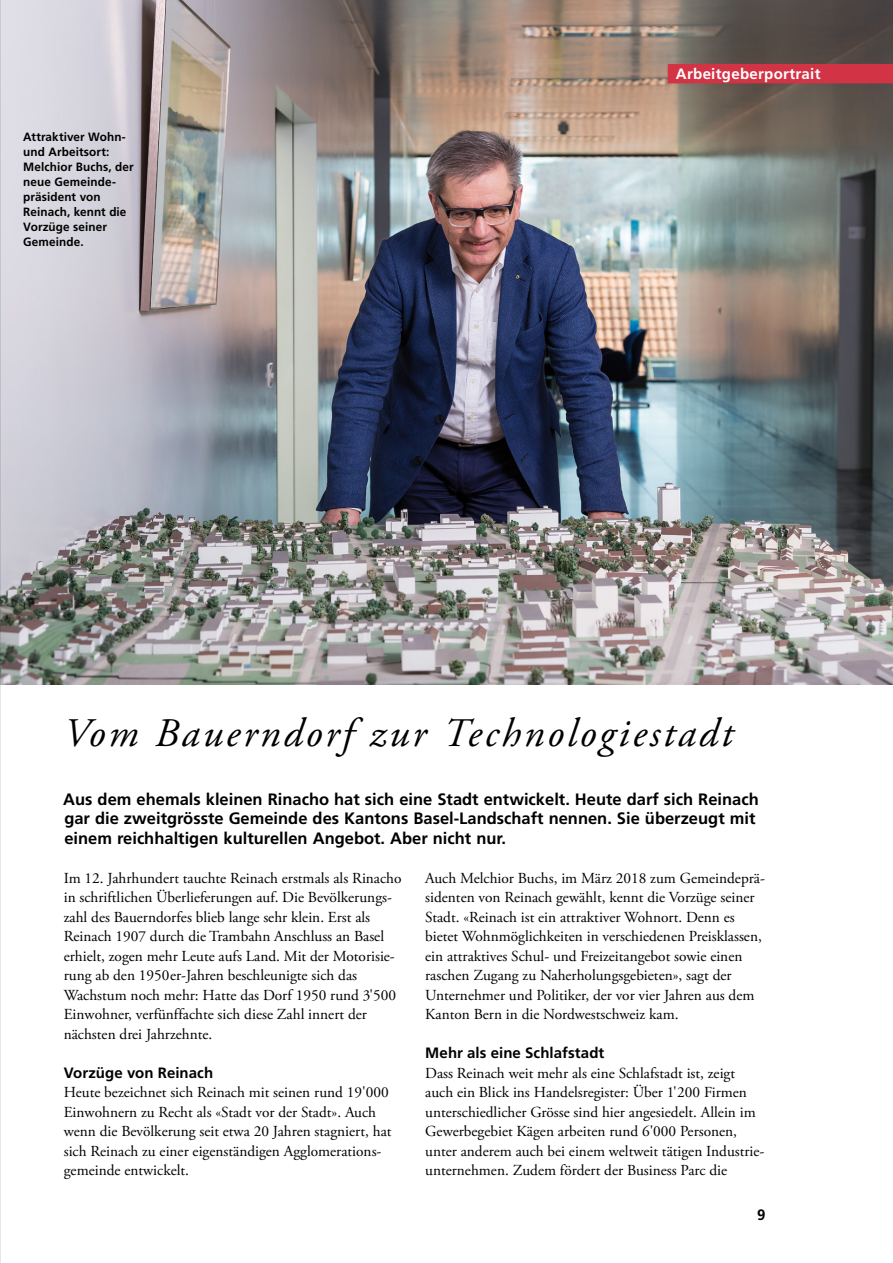
<style>
.page{position:relative;width:893px;height:1263px;background:#fff}
.page>*{position:absolute;margin:0;border:0;box-sizing:border-box;transform-origin:0 0}
.t1{font:italic 40.5px "Adobe Garamond Pro";letter-spacing:.07em;color:#000}
.t2{font:700 16.5px/19.5px "Frutiger LT Pro";color:#000}
.t3{font:15.3px/19.5px "Adobe Garamond Pro";color:#000}
.t4{font:700 15px "Frutiger LT Pro";letter-spacing:.005em;color:#000}
.t5{font:700 15px "Frutiger LT Pro";letter-spacing:.02em;color:#fff}
.t6{font:700 12px/15px "Frutiger LT Pro";letter-spacing:.01em;color:#000}
</style>
<div class="page">
<img style="left:1px;top:0;width:892px;height:685px">
<div style="left:668px;top:64px;width:225px;height:19px;background:#d23345"></div>
<hr style="left:0;top:0;width:1px;height:1263px;background:#cbcdce">
<p class="t6" style="left:23px;top:129px;width:112px">Attraktiver Wohn&shy;und Arbeitsort:<br>Melchior Buchs, der neue Gemeinde&shy;präsident von<br>Reinach, kennt die<br>Vorzüge seiner<br>Gemeinde.</p>
<p class="t5" style="left:676px;top:65px;width:146px">Arbeitgeberportrait</p>
<h1 class="t1" style="left:64px;top:709px;width:670px">Vom Bauerndorf zur Technologiestadt</h1>
<p class="t2" style="left:63px;top:789px;width:697px">Aus dem ehemals kleinen Rinacho hat sich eine Stadt entwickelt. Heute darf sich Reinach gar die zweitgrösste Gemeinde des Kantons Basel-Landschaft nennen. Sie überzeugt mit einem reichhaltigen kulturellen Angebot. Aber nicht nur.</p>
<p class="t3" style="left:64px;top:869px;width:339px">Im 12. Jahrhundert tauchte Reinach erstmals als Rinacho in schriftlichen Überlieferungen auf. Die Bevölkerungs&shy;zahl des Bauerndorfes blieb lange sehr klein. Erst als Reinach 1907 durch die Trambahn Anschluss an Basel erhielt, zogen mehr Leute aufs Land. Mit der Motorisie&shy;rung ab den 1950er-Jahren beschleunigte sich das Wachstum noch mehr: Hatte das Dorf 1950 rund 3'500<br>Einwohner, verfünffachte sich diese Zahl innert der nächsten drei Jahrzehnte.</p>
<p class="t4" style="left:64px;top:1064px;width:151px">Vorzüge von Reinach</p>
<p class="t3" style="left:64px;top:1083px;width:329px">Heute bezeichnet sich Reinach mit seinen rund 19'000<br>Einwohnern zu Recht als «Stadt vor der Stadt». Auch wenn die Bevölkerung seit etwa 20 Jahren stagniert, hat sich Reinach zu einer eigenständigen Agglomerations&shy;gemeinde entwickelt.</p>
<p class="t3" style="left:425px;top:869px;width:341px">Auch Melchior Buchs, im März 2018 zum Gemeindeprä&shy;sidenten von Reinach gewählt, kennt die Vorzüge seiner Stadt. «Reinach ist ein attraktiver Wohnort. Denn es bietet Wohnmöglichkeiten in verschiedenen Preisklassen, ein attraktives Schul- und Freizeitangebot sowie einen raschen Zugang zu Naherholungsgebieten», sagt der Unternehmer und Politiker, der vor vier Jahren aus dem Kanton Bern in die Nordwestschweiz kam.</p>
<p class="t4" style="left:425px;top:1044px;width:181px">Mehr als eine Schlafstadt</p>
<p class="t3" style="left:425px;top:1064px;width:341px">Dass Reinach weit mehr als eine Schlafstadt ist, zeigt auch ein Blick ins Handelsregister: Über 1'200 Firmen unterschiedlicher Grösse sind hier angesiedelt. Allein im Gewerbegebiet Kägen arbeiten rund 6'000 Personen, unter anderem auch bei einem weltweit tätigen Industrie&shy;unternehmen. Zudem fördert der Business Parc die</p>
<p class="t4" style="left:757px;top:1206px;width:10px">9</p>
</div>
